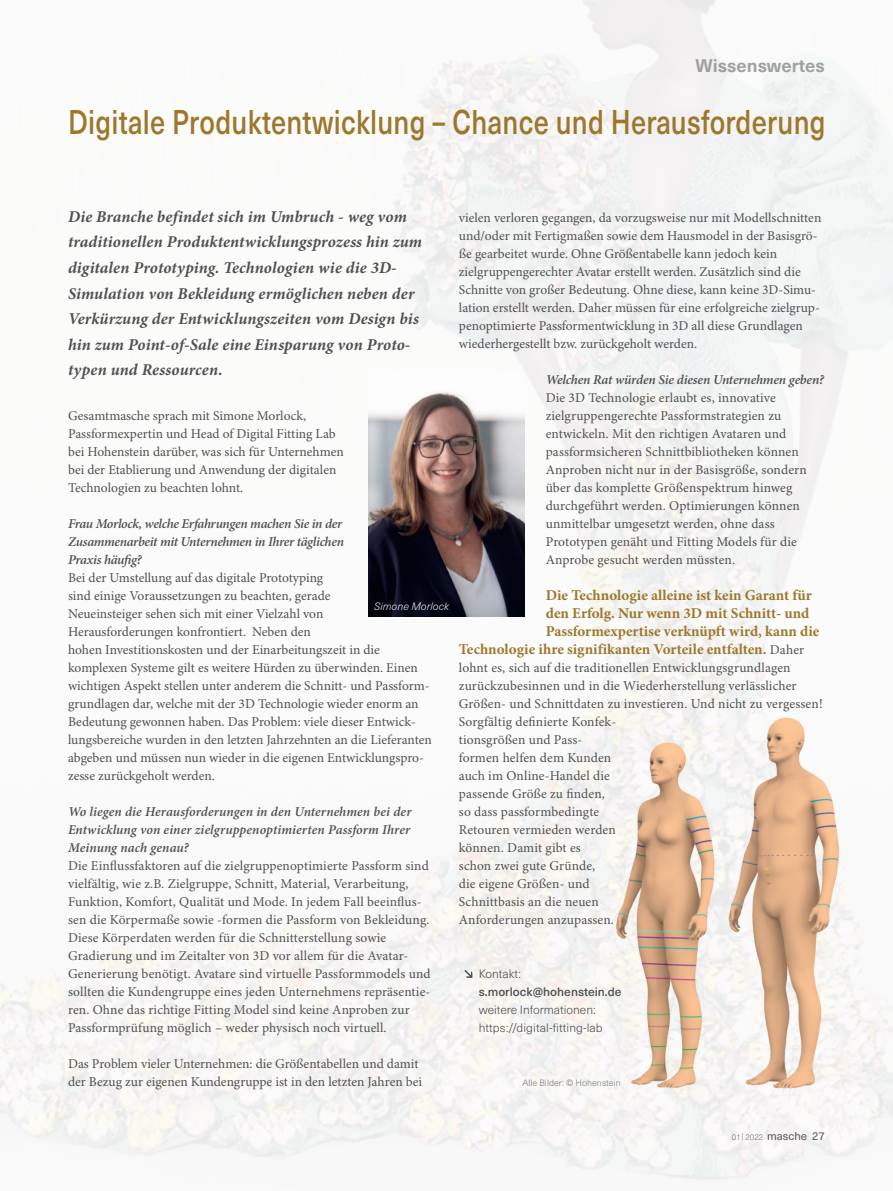
<style>
.page{position:relative;width:893px;height:1191px;background:#fff}
.page>*{position:absolute;margin:0;border:0;box-sizing:border-box;transform-origin:0 0}
.t1{font:500 33.75px "Neue Haas Unica W1 G";letter-spacing:.01em;color:#9d772c;scale:.8 1}
.t2{font:700 18px "Neue Haas Unica W1 G";color:#747578}
.t3{font:italic 700 16.5px/25.5px "Minion Pro";letter-spacing:.005em;color:#505052}
.t4{font:700 15px "Minion Pro";color:#9d772c}
.t5{font:13.5px/18px "Minion Pro";color:#505052}
.t6{font:italic 600 13.5px/18px "Minion Pro";letter-spacing:-.02em;color:#505052}
.t7{font:300 12px/18px "Neue Haas Unica W1 G";color:#505052}
.t8{font:500 12px "Neue Haas Unica W1 G";color:#505052}
.t9{font:11.25px "Neue Haas Unica W1 G";color:#505052}
.t10{font:italic 300 10.5px "Neue Haas Unica W1 G";color:#fff}
.t11{font:300 9px "Neue Haas Unica W1 G";color:#6d6e71}
.s1{font-weight:400;font-size:13.5px;color:#505052}
.s2{font-weight:300;font-size:8.25px;color:#6d6e71}
</style>
<div class="page">
<img style="left:0;top:0;width:893px;height:1181px">
<img style="left:616px;top:712px;width:226px;height:385px">
<img style="left:369px;top:374px;width:155px;height:242px">
<svg style="left:464px;top:969px;width:8px;height:9px"></svg>
<h2 class="t2" style="left:695px;top:55px;width:131px">Wissenswertes</h2>
<h1 class="t1" style="left:68px;top:108px;width:948px">Digitale Produktentwicklung – Chance und Herausforderung</h1>
<p class="t3" style="left:68px;top:204px;width:356px">Die Branche befindet sich im Umbruch - weg vom traditionellen Produktentwicklungsprozess hin zum digitalen Prototyping. Technologien wie die 3D-Simulation von Bekleidung ermöglichen neben der Verkürzung der Entwicklungszeiten vom Design bis hin zum Point-of-Sale eine Einsparung von Proto&shy;typen und Ressourcen.</p>
<p class="t5" style="left:68px;top:407px;width:277px">Gesamtmasche sprach mit Simone Morlock, Passformexpertin und Head of Digital Fitting Lab bei Hohenstein darüber, was sich für Unternehmen bei der Etablierung und Anwendung der digitalen Technologien zu beachten lohnt.</p>
<p class="t6" style="left:68px;top:515px;width:278px">Frau Morlock, welche Erfahrungen machen Sie in der<br>Zusammenarbeit mit Unternehmen in Ihrer täglichen<br>Praxis häufig?</p>
<p class="t5" style="left:68px;top:569px;width:365px">Bei der Umstellung auf das digitale Prototyping<br>sind einige Voraussetzungen zu beachten, gerade<br>Neueinsteiger sehen sich mit einer Vielzahl von Herausforderungen konfrontiert. Neben den<br>hohen Investitionskosten und der Einarbeitungszeit in die komplexen Systeme gilt es weitere Hürden zu überwinden. Einen wichtigen Aspekt stellen unter anderem die Schnitt- und Passform&shy;grundlagen dar, welche mit der 3D Technologie wieder enorm an Bedeutung gewonnen haben. Das Problem: viele dieser Entwick&shy;lungsbereiche wurden in den letzten Jahrzehnten an die Lieferanten abgeben und müssen nun wieder in die eigenen Entwicklungspro&shy;zesse zurückgeholt werden.</p>
<p class="t6" style="left:68px;top:803px;width:345px;text-align:justify">Wo liegen die Herausforderungen in den Unternehmen bei der Entwicklung von einer zielgruppenoptimierten Passform Ihrer Meinung nach genau?</p>
<p class="t5" style="left:68px;top:857px;width:364px">Die Einflussfaktoren auf die zielgruppenoptimierte Passform sind vielfältig, wie z.B. Zielgruppe, Schnitt, Material, Verarbeitung, Funktion, Komfort, Qualität und Mode. In jedem Fall beeinflus&shy;sen die Körpermaße sowie -formen die Passform von Bekleidung.<br>Diese Körperdaten werden für die Schnitterstellung sowie Gradierung und im Zeitalter von 3D vor allem für die Avatar-Generierung benötigt. Avatare sind virtuelle Passformmodels und sollten die Kundengruppe eines jeden Unternehmens repräsentie&shy;ren. Ohne das richtige Fitting Model sind keine Anproben zur Passformprüfung möglich – weder physisch noch virtuell.</p>
<p class="t5" style="left:68px;top:1055px;width:356px">Das Problem vieler Unternehmen: die Größentabellen und damit der Bezug zur eigenen Kundengruppe ist in den letzten Jahren bei</p>
<p class="t10" style="left:374px;top:600px;width:77px">Simone Morlock</p>
<p class="t5" style="left:459px;top:209px;width:364px">vielen verloren gegangen, da vorzugsweise nur mit Modellschnitten und/oder mit Fertigmaßen sowie dem Hausmodel in der Basisgrö&shy;ße gearbeitet wurde. Ohne Größentabelle kann jedoch kein zielgruppengerechter Avatar erstellt werden. Zusätzlich sind die Schnitte von großer Bedeutung. Ohne diese, kann keine 3D-Simu&shy;lation erstellt werden. Daher müssen für eine erfolgreiche zielgrup&shy;penoptimierte Passformentwicklung in 3D all diese Grundlagen wiederhergestellt bzw. zurückgeholt werden.</p>
<p class="t6" style="left:546px;top:371px;width:280px">Welchen Rat würden Sie diesen Unternehmen geben?</p>
<p class="t5" style="left:546px;top:389px;width:263px">Die 3D Technologie erlaubt es, innovative zielgruppengerechte Passformstrategien zu entwickeln. Mit den richtigen Avataren und passformsicheren Schnittbibliotheken können Anproben nicht nur in der Basisgröße, sondern über das komplette Größenspektrum hinweg durchgeführt werden. Optimierungen können unmittelbar umgesetzt werden, ohne dass Prototypen genäht und Fitting Models für die Anprobe gesucht werden müssten.</p>
<p class="t4" style="left:546px;top:589px;width:268px">Die Technologie alleine ist kein Garant für</p>
<p class="t4" style="left:546px;top:607px;width:265px">den Erfolg. Nur wenn 3D mit Schnitt- und</p>
<p class="t4" style="left:546px;top:625px;width:275px">Passformexpertise verknüpft wird, kann die</p>
<p class="t4" style="left:459px;top:643px;width:347px">Technologie ihre signifikanten Vorteile entfalten. <span class="s1">Daher</span></p>
<p class="t5" style="left:459px;top:659px;width:365px">lohnt es, sich auf die traditionellen Entwicklungsgrundlagen zurückzubesinnen und in die Wiederherstellung verlässlicher Größen- und Schnittdaten zu investieren. Und nicht zu vergessen!<br>Sorgfältig definierte Konfek-<br>tionsgrößen und Pass-<br>formen helfen dem Kunden<br>auch im Online-Handel die<br>passende Größe zu finden,<br>so dass passformbedingte<br>Retouren vermieden werden<br>können. Damit gibt es<br>schon zwei gute Gründe,<br>die eigene Größen- und<br>Schnittbasis an die neuen<br>Anforderungen anzupassen.</p>
<p class="t7" style="left:479px;top:965px;width:44px">Kontakt:</p>
<p class="t8" style="left:479px;top:985px;width:144px">s.morlock@hohenstein.de</p>
<p class="t7" style="left:479px;top:1001px;width:126px">weitere Informationen: https://digital-fitting-lab</p>
<p class="t11" style="left:522px;top:1077px;width:100px">Alle Bilder: © Hohenstein</p>
<p class="t9" style="left:732px;top:1130px;width:95px"><span class="s2">01 | 2022</span> masche 27</p>
</div>
